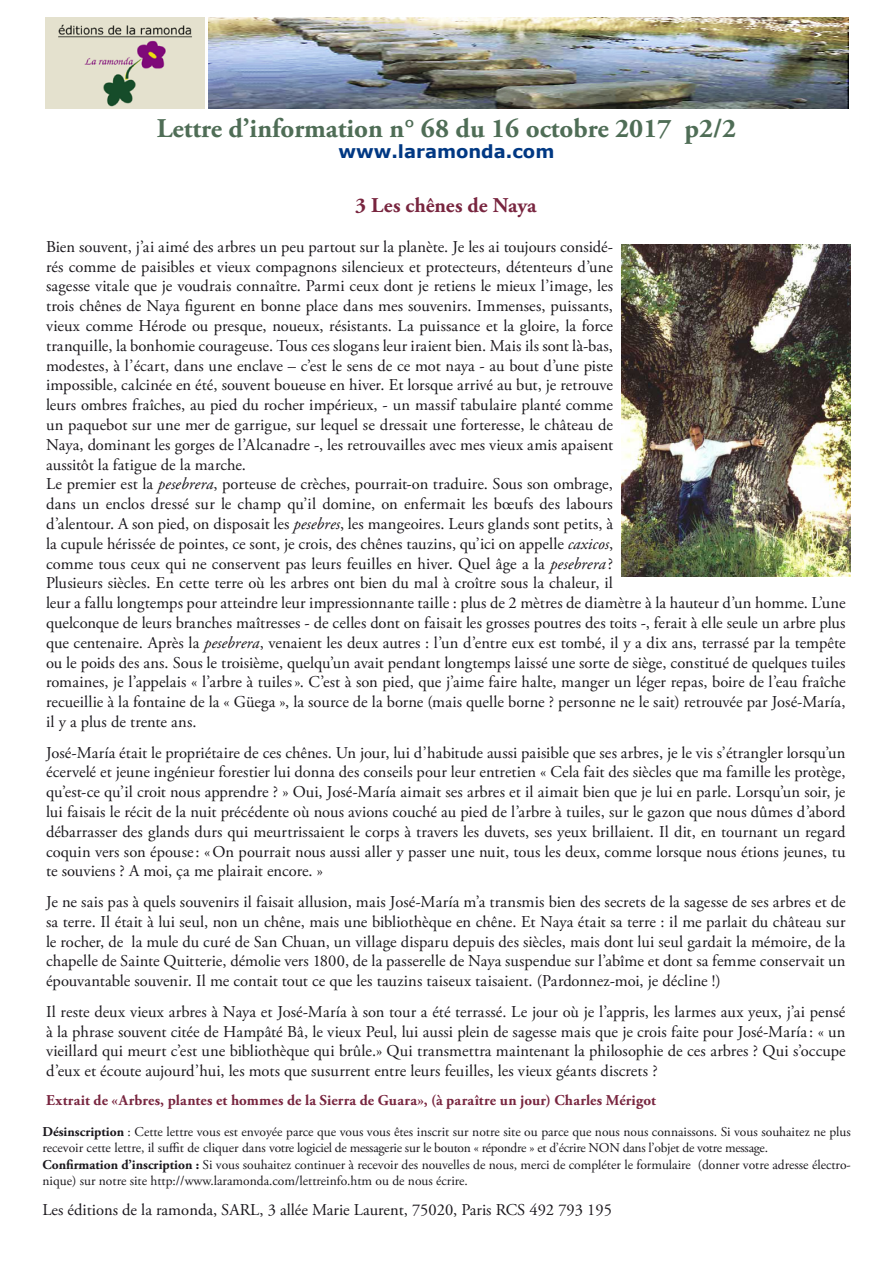
<style>
.page{position:relative;width:893px;height:1263px;background:#fff}
.page>*{position:absolute;margin:0;border:0;box-sizing:border-box;transform-origin:0 0}
.t1{font:700 27px "Adobe Garamond Pro";color:#4f6d56}
.t2{font:700 21px "Adobe Garamond Pro";color:#78253f}
.t3{font:700 18px "Verdana";color:#003883}
.t4{font:16.5px/19.8px "Adobe Garamond Pro";color:#1a171c;text-align:justify}
.t5{font:700 15px "Adobe Garamond Pro";letter-spacing:.01em;color:#78253f}
.t6{font:13.5px/16.2px "Adobe Garamond Pro";color:#1a171c}
.s1{font-style:italic}
.s2{font-weight:700}
</style>
<div class="page">
<img style="left:209px;top:17px;width:639px;height:92px">
<img style="left:46px;top:17px;width:158px;height:92px">
<img style="left:622px;top:244px;width:228px;height:332px">
<h1 class="t1" style="left:157px;top:112px;width:581px">Lettre d’information n° 68 du 16 octobre 2017 p2/2</h1>
<p class="t3" style="left:339px;top:139px;width:217px">www.laramonda.com</p>
<p class="t2" style="left:355px;top:193px;width:183px">3 Les chênes de Naya</p>
<p class="t4" style="left:46px;top:237px;width:801px;text-align:left">Bien souvent, j’ai aimé des arbres un peu partout sur la planète. Je les ai toujours considé-<br>rés comme de paisibles et vieux compagnons silencieux et protecteurs, détenteurs d’une<br>sagesse vitale que je voudrais connaître. Parmi ceux dont je retiens le mieux l’image, les<br>trois chênes de Naya figurent en bonne place dans mes souvenirs. Immenses, puissants,<br>vieux comme Hérode ou presque, noueux, résistants. La puissance et la gloire, la force<br>tranquille, la bonhomie courageuse. Tous ces slogans leur iraient bien. Mais ils sont là-bas,<br>modestes, à l’écart, dans une enclave – c’est le sens de ce mot naya - au bout d’une piste<br>impossible, calcinée en été, souvent boueuse en hiver. Et lorsque arrivé au but, je retrouve<br>leurs ombres fraîches, au pied du rocher impérieux, - un massif tabulaire planté comme<br>un paquebot sur une mer de garrigue, sur lequel se dressait une forteresse, le château de<br>Naya, dominant les gorges de l’Alcanadre -, les retrouvailles avec mes vieux amis apaisent<br>aussitôt la fatigue de la marche.<br>Le premier est la <span class="s1">pesebrera</span>, porteuse de crèches, pourrait-on traduire. Sous son ombrage,<br>dans un enclos dressé sur le champ qu’il domine, on enfermait les bœufs des labours<br>d’alentour. A son pied, on disposait les <span class="s1">pesebres</span>, les mangeoires. Leurs glands sont petits, à<br>la cupule hérissée de pointes, ce sont, je crois, des chênes tauzins, qu’ici on appelle <span class="s1">caxicos</span>,<br>comme tous ceux qui ne conservent pas leurs feuilles en hiver. Quel âge a la <span class="s1">pesebrera</span> ?<br>Plusieurs siècles. En cette terre où les arbres ont bien du mal à croître sous la chaleur, il<br>leur a fallu longtemps pour atteindre leur impressionnante taille : plus de 2 mètres de diamètre à la hauteur d’un homme. L’une quelconque de leurs branches maîtresses - de celles dont on faisait les grosses poutres des toits -, ferait à elle seule un arbre plus que centenaire. Après la <span class="s1">pesebrera</span>, venaient les deux autres : l’un d’entre eux est tombé, il y a dix ans, terrassé par la tempête ou le poids des ans. Sous le troisième, quelqu’un avait pendant longtemps laissé une sorte de siège, constitué de quelques tuiles romaines, je l’appelais « l’arbre à tuiles». C’est à son pied, que j’aime faire halte, manger un léger repas, boire de l’eau fraîche recueillie à la fontaine de la « Güega », la source de la borne (mais quelle borne ? personne ne le sait) retrouvée par José-María, il y a plus de trente ans.</p>
<p class="t4" style="left:46px;top:743px;width:801px">José-María était le propriétaire de ces chênes. Un jour, lui d’habitude aussi paisible que ses arbres, je le vis s’étrangler lorsqu’un écervelé et jeune ingénieur forestier lui donna des conseils pour leur entretien « Cela fait des siècles que ma famille les protège, qu’est-ce qu’il croit nous apprendre ? » Oui, José-María aimait ses arbres et il aimait bien que je lui en parle. Lorsqu’un soir, je lui faisais le récit de la nuit précédente où nous avions couché au pied de l’arbre à tuiles, sur le gazon que nous dûmes d’abord débarrasser des glands durs qui meurtrissaient le corps à travers les duvets, ses yeux brillaient. Il dit, en tournant un regard coquin vers son épouse: «On pourrait nous aussi aller y passer une nuit, tous les deux, comme lorsque nous étions jeunes, tu te souviens ? A moi, ça me plairait encore. »</p>
<p class="t4" style="left:46px;top:892px;width:801px">Je ne sais pas à quels souvenirs il faisait allusion, mais José-María m’a transmis bien des secrets de la sagesse de ses arbres et de sa terre. Il était à lui seul, non un chêne, mais une bibliothèque en chêne. Et Naya était sa terre : il me parlait du château sur le rocher, de la mule du curé de San Chuan, un village disparu depuis des siècles, mais dont lui seul gardait la mémoire, de la chapelle de Sainte Quitterie, démolie vers 1800, de la passerelle de Naya suspendue sur l’abîme et dont sa femme conservait un épouvantable souvenir. Il me contait tout ce que les tauzins taiseux taisaient. (Pardonnez-moi, je décline !)</p>
<p class="t4" style="left:46px;top:1002px;width:801px">Il reste deux vieux arbres à Naya et José-María à son tour a été terrassé. Le jour où je l’appris, les larmes aux yeux, j’ai pensé à la phrase souvent citée de Hampâté Bâ, le vieux Peul, lui aussi plein de sagesse mais que je crois faite pour José-María : « un vieillard qui meurt c’est une bibliothèque qui brûle.» Qui transmettra maintenant la philosophie de ces arbres ? Qui s’occupe d’eux et écoute aujourd’hui, les mots que susurrent entre leurs feuilles, les vieux géants discrets ?</p>
<p class="t5" style="left:46px;top:1091px;width:611px">Extrait de «Arbres, plantes et hommes de la Sierra de Guara», (à paraître un jour) Charles Mérigot</p>
<p class="t6" style="left:43px;top:1124px;width:810px"><span class="s2">Désinscription</span> : Cette lettre vous est envoyée parce que vous vous êtes inscrit sur notre site ou parce que nous nous connaissons. Si vous souhaitez ne plus recevoir cette lettre, il suffit de cliquer dans votre logiciel de messagerie sur le bouton « répondre » et d’écrire NON dans l’objet de votre message.<br><span class="s2">Confirmation d’inscription :</span> Si vous souhaitez continuer à recevoir des nouvelles de nous, merci de compléter le formulaire (donner votre adresse électro&shy;nique) sur notre site http://www.laramonda.com/lettreinfo.htm ou de nous écrire.</p>
<p class="t4" style="left:43px;top:1201px;width:571px">Les éditions de la ramonda, SARL, 3 allée Marie Laurent, 75020, Paris RCS 492 793 195</p>
</div>
